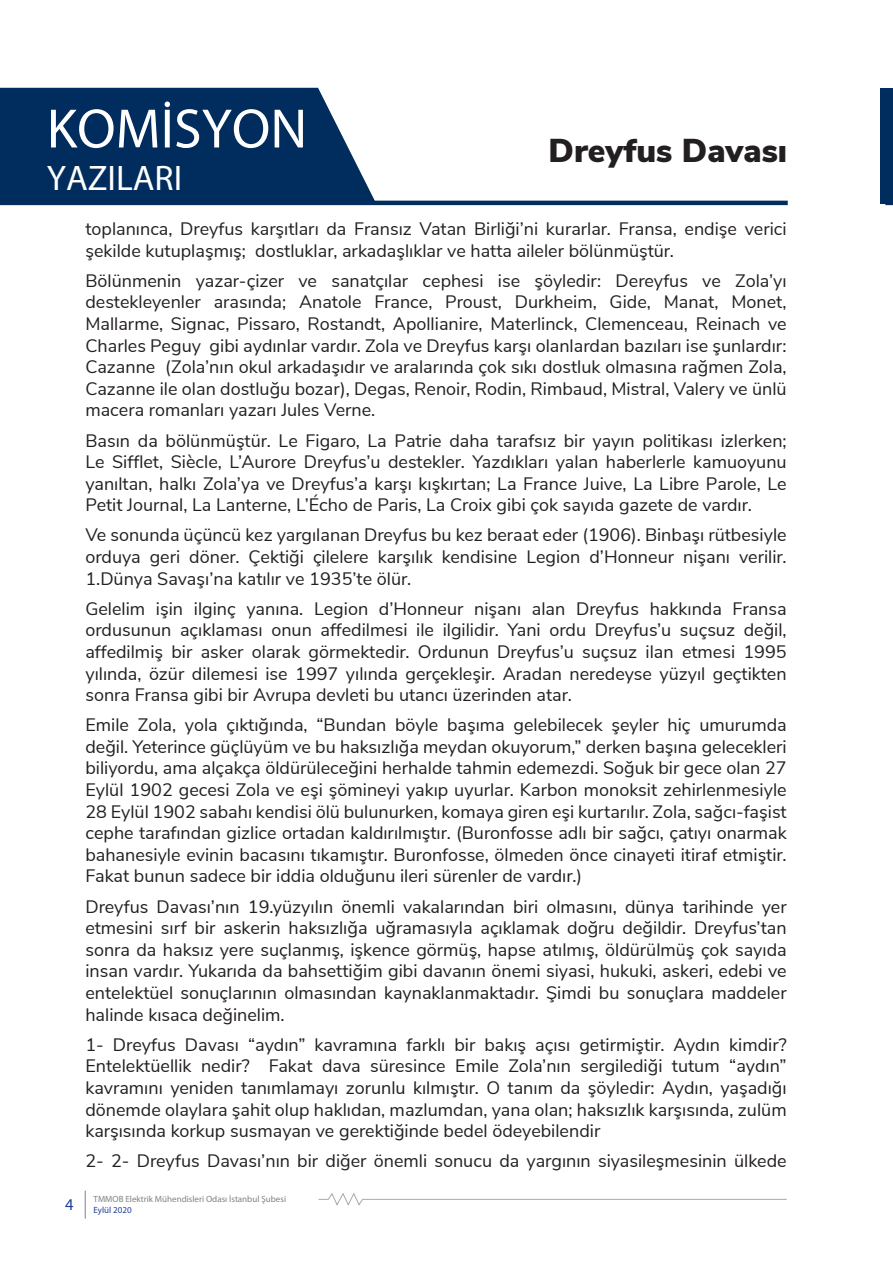
<style>
.page{position:relative;width:893px;height:1263px;background:#fff}
.page>*{position:absolute;margin:0;border:0;box-sizing:border-box;transform-origin:0 0}
.t1{font:55.95px "Myriad Pro";color:#fff}
.t2{font:35.55px "Myriad Pro";color:#fff}
.t3{font:900 33px "Nunito Sans";color:#231f20}
.t4{font:18px/21.6px "Nunito Sans";color:#231f20;text-align:justify}
.t5{font:16.5px "Myriad Pro";color:#223f99}
.t6{font:9px "Myriad Pro";color:#808285}
.t7{font:9px "Myriad Pro";color:#223f99}
</style>
<div class="page">
<svg style="left:85px;top:1191px;width:1px;height:28px"></svg>
<hr style="left:371px;top:1199px;width:416px;height:1px;background:#a8a9ad">
<svg style="left:318px;top:1193px;width:53px;height:13px"></svg>
<div style="left:880px;top:88px;width:13px;height:115px;background:#002d5e"></div>
<svg style="left:885px;top:203px;width:8px;height:2px"></svg>
<svg style="left:0;top:88px;width:376px;height:113px;background:#133d6a"></svg>
<hr style="left:0;top:201px;width:788px;height:4px;background:#002d5e">
<p class="t1" style="left:47px;top:94px;width:262px">KOMİSYON</p>
<p class="t2" style="left:47px;top:156px;width:137px">YAZILARI</p>
<p class="t3" style="left:549px;top:127px;width:240px">Dreyfus Davası</p>
<p class="t4" style="left:85px;top:217px;width:703px">toplanınca, Dreyfus karşıtları da Fransız Vatan Birliği’ni kurarlar. Fransa, endişe verici şekilde kutuplaşmış; dostluklar, arkadaşlıklar ve hatta aileler bölünmüştür.</p>
<p class="t4" style="left:85px;top:269px;width:703px">Bölünmenin yazar-çizer ve sanatçılar cephesi ise şöyledir: Dereyfus ve Zola’yı destekleyenler arasında; Anatole France, Proust, Durkheim, Gide, Manat, Monet, Mallarme, Signac, Pissaro, Rostandt, Apollianire, Materlinck, Clemenceau, Reinach ve Charles Peguy gibi aydınlar vardır. Zola ve Dreyfus karşı olanlardan bazıları ise şunlardır:<br>Cazanne (Zola’nın okul arkadaşıdır ve aralarında çok sıkı dostluk olmasına rağmen Zola, Cazanne ile olan dostluğu bozar), Degas, Renoir, Rodin, Rimbaud, Mistral, Valery ve ünlü macera romanları yazarı Jules Verne.</p>
<p class="t4" style="left:85px;top:428px;width:703px">Basın da bölünmüştür. Le Figaro, La Patrie daha tarafsız bir yayın politikası izlerken; Le Sifflet, Siècle, L’Aurore Dreyfus’u destekler. Yazdıkları yalan haberlerle kamuoyunu yanıltan, halkı Zola’ya ve Dreyfus’a karşı kışkırtan; La France Juive, La Libre Parole, Le Petit Journal, La Lanterne, L’Écho de Paris, La Croix gibi çok sayıda gazete de vardır.</p>
<p class="t4" style="left:85px;top:523px;width:703px">Ve sonunda üçüncü kez yargılanan Dreyfus bu kez beraat eder (1906). Binbaşı rütbesiyle orduya geri döner. Çektiği çilelere karşılık kendisine Legion d’Honneur nişanı verilir.<br>1.Dünya Savaşı’na katılır ve 1935’te ölür.</p>
<p class="t4" style="left:85px;top:597px;width:703px">Gelelim işin ilginç yanına. Legion d’Honneur nişanı alan Dreyfus hakkında Fransa ordusunun açıklaması onun affedilmesi ile ilgilidir. Yani ordu Dreyfus’u suçsuz değil, affedilmiş bir asker olarak görmektedir. Ordunun Dreyfus’u suçsuz ilan etmesi 1995 yılında, özür dilemesi ise 1997 yılında gerçekleşir. Aradan neredeyse yüzyıl geçtikten sonra Fransa gibi bir Avrupa devleti bu utancı üzerinden atar.</p>
<p class="t4" style="left:85px;top:713px;width:703px">Emile Zola, yola çıktığında, “Bundan böyle başıma gelebilecek şeyler hiç umurumda değil. Yeterince güçlüyüm ve bu haksızlığa meydan okuyorum,” derken başına gelecekleri biliyordu, ama alçakça öldürüleceğini herhalde tahmin edemezdi. Soğuk bir gece olan 27<br>Eylül 1902 gecesi Zola ve eşi şömineyi yakıp uyurlar. Karbon monoksit zehirlenmesiyle 28 Eylül 1902 sabahı kendisi ölü bulunurken, komaya giren eşi kurtarılır. Zola, sağcı-faşist cephe tarafından gizlice ortadan kaldırılmıştır. (Buronfosse adlı bir sağcı, çatıyı onarmak bahanesiyle evinin bacasını tıkamıştır. Buronfosse, ölmeden önce cinayeti itiraf etmiştir.<br>Fakat bunun sadece bir iddia olduğunu ileri sürenler de vardır.)</p>
<p class="t4" style="left:85px;top:894px;width:703px">Dreyfus Davası’nın 19.yüzyılın önemli vakalarından biri olmasını, dünya tarihinde yer etmesini sırf bir askerin haksızlığa uğramasıyla açıklamak doğru değildir. Dreyfus’tan sonra da haksız yere suçlanmış, işkence görmüş, hapse atılmış, öldürülmüş çok sayıda insan vardır. Yukarıda da bahsettiğim gibi davanın önemi siyasi, hukuki, askeri, edebi ve entelektüel sonuçlarının olmasından kaynaklanmaktadır. Şimdi bu sonuçlara maddeler halinde kısaca değinelim.</p>
<p class="t4" style="left:85px;top:1032px;width:703px">1- Dreyfus Davası “aydın” kavramına farklı bir bakış açısı getirmiştir. Aydın kimdir?<br>Entelektüellik nedir? Fakat dava süresince Emile Zola’nın sergilediği tutum “aydın” kavramını yeniden tanımlamayı zorunlu kılmıştır. O tanım da şöyledir: Aydın, yaşadığı dönemde olaylara şahit olup haklıdan, mazlumdan, yana olan; haksızlık karşısında, zulüm karşısında korkup susmayan ve gerektiğinde bedel ödeyebilendir</p>
<p class="t4" style="left:85px;top:1149px;width:703px">2- 2- Dreyfus Davası’nın bir diğer önemli sonucu da yargının siyasileşmesinin ülkede</p>
<p class="t5" style="left:65px;top:1194px;width:10px">4</p>
<p class="t6" style="left:94px;top:1193px;width:194px">TMMOB Elektrik Mühendisleri Odası İstanbul Şubesi</p>
<p class="t7" style="left:94px;top:1204px;width:40px">Eylül 2020</p>
</div>
